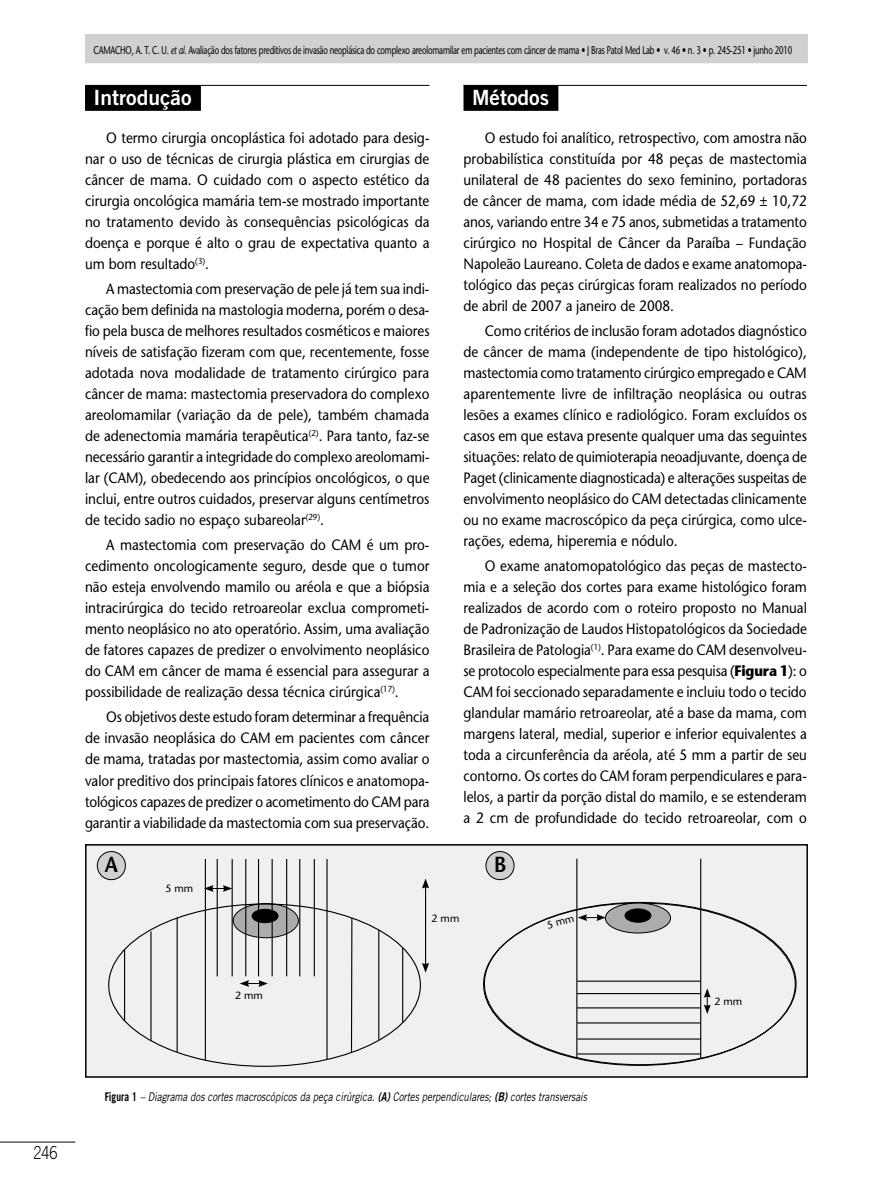
<style>
.page{position:relative;width:893px;height:1191px;background:#fff}
.page>*{position:absolute;margin:0;border:0;box-sizing:border-box;transform-origin:0 0}
.t1{font:600 21.75px "Stone Sans Std";color:#000;scale:.9 1}
.t2{font:21px "Trade Gothic LT Std Bd 2";color:#fff}
.t3{font:300 18px "Trade Gothic LT Std";color:#000;scale:.8 1}
.t4{font:500 15px/21px "Stone Sans Std";color:#000;text-align:justify;scale:.9 1}
.t5{font:italic 12px "Trade Gothic LT Std";color:#000;scale:.8 1}
.t6{font:500 11.25px "Stone Sans Std";letter-spacing:-.025em;color:#000;scale:.7 1}
.t7{font:500 10.5px "Stone Sans Std";color:#000}
.s1{font-style:italic}
.s2{font-weight:700}
.s3{font-weight:700;font-style:normal}
.s4{font-family:"Trade Gothic LT Std Bd 2 Obl";font-style:normal}
</style>
<div class="page">
<div style="left:85px;top:34px;width:723px;height:29px;background:#d0d0d0"></div>
<hr style="left:0;top:1141px;width:75px;height:1px;background:#000">
<div style="left:86px;top:845px;width:721px;height:232px;background:#f0f0f0"></div>
<div style="left:85px;top:844px;width:723px;height:233px;border:2px solid #000"></div>
<svg style="left:233px;top:903px;width:65px;height:34px"></svg>
<div style="left:233px;top:903px;width:66px;height:35px;border:1px solid #000;border-radius:50%"></div>
<div style="left:252px;top:909px;width:26px;height:13px;background:#000;border-radius:50%"></div>
<div style="left:252px;top:908px;width:27px;height:15px;border:1px solid #000;border-radius:50%"></div>
<hr style="left:85px;top:85px;width:344px;height:1px;background:#000">
<div style="left:85px;top:85px;width:116px;height:26px;background:#000"></div>
<hr style="left:463px;top:85px;width:344px;height:1px;background:#000">
<div style="left:463px;top:85px;width:95px;height:26px;background:#000"></div>
<div style="left:486px;top:851px;width:28px;height:28px;background:#d0d0d0;border-radius:50%"></div>
<div style="left:486px;top:851px;width:28px;height:29px;border:1px solid #000;border-radius:50%"></div>
<div style="left:97px;top:851px;width:28px;height:28px;background:#d0d0d0;border-radius:50%"></div>
<div style="left:97px;top:851px;width:29px;height:29px;border:1px solid #000;border-radius:50%"></div>
<hr style="left:124px;top:949px;width:1px;height:72px;background:#000">
<hr style="left:150px;top:931px;width:2px;height:109px;background:#000">
<hr style="left:177px;top:917px;width:1px;height:135px;background:#000">
<hr style="left:205px;top:859px;width:1px;height:201px;background:#000">
<hr style="left:217px;top:859px;width:1px;height:117px;background:#000">
<hr style="left:232px;top:859px;width:1px;height:117px;background:#000">
<hr style="left:245px;top:859px;width:1px;height:117px;background:#000">
<hr style="left:258px;top:859px;width:1px;height:117px;background:#000">
<hr style="left:272px;top:859px;width:1px;height:117px;background:#000">
<hr style="left:286px;top:859px;width:1px;height:117px;background:#000">
<hr style="left:299px;top:859px;width:1px;height:117px;background:#000">
<hr style="left:314px;top:859px;width:1px;height:117px;background:#000">
<hr style="left:577px;top:980px;width:123px;height:1px;background:#000">
<hr style="left:577px;top:993px;width:123px;height:1px;background:#000">
<hr style="left:577px;top:1007px;width:123px;height:1px;background:#000">
<hr style="left:577px;top:1022px;width:123px;height:1px;background:#000">
<hr style="left:577px;top:1038px;width:124px;height:1px;background:#000">
<hr style="left:577px;top:1053px;width:124px;height:1px;background:#000">
<hr style="left:425px;top:886px;width:1px;height:79px;background:#000">
<svg style="left:422px;top:878px;width:7px;height:10px"></svg>
<svg style="left:422px;top:962px;width:7px;height:10px"></svg>
<hr style="left:326px;top:859px;width:2px;height:200px;background:#000">
<hr style="left:576px;top:859px;width:1px;height:199px;background:#000">
<hr style="left:700px;top:859px;width:1px;height:200px;background:#000">
<hr style="left:351px;top:918px;width:1px;height:134px;background:#000">
<hr style="left:378px;top:930px;width:1px;height:109px;background:#000">
<hr style="left:402px;top:948px;width:1px;height:74px;background:#000">
<div style="left:605px;top:903px;width:66px;height:30px;background:#acacac;border-radius:50%"></div>
<div style="left:605px;top:902px;width:66px;height:31px;border:1px solid #000;border-radius:50%"></div>
<div style="left:625px;top:909px;width:26px;height:13px;background:#000;border-radius:50%"></div>
<div style="left:624px;top:908px;width:27px;height:14px;border:1px solid #000;border-radius:50%"></div>
<svg style="left:204px;top:885px;width:28px;height:7px"></svg>
<svg style="left:240px;top:980px;width:28px;height:7px"></svg>
<svg style="left:704px;top:988px;width:7px;height:26px"></svg>
<svg style="left:546px;top:914px;width:60px;height:14px"></svg>
<p class="t6" style="left:94px;top:44px;width:9px">camacho</p>
<p class="t6" style="left:132px;top:44px;width:945px">, A. T. C. U. <span class="s1">et al</span>. Avaliação dos fatores preditivos de invasão neoplásica do complexo areolomamilar em pacientes com câncer de mama • J Bras Patol Med Lab • v. 46 • n. 3 • p. 245-251 • junho 2010</p>
<h2 class="t2" style="left:94px;top:84px;width:100px">Introdução</h2>
<p class="t4" style="left:85px;top:127px;width:384px;text-indent:21px">O termo cirurgia oncoplástica foi adotado para desig&shy;nar o uso de técnicas de cirurgia plástica em cirurgias de câncer de mama. O cuidado com o aspecto estético da cirurgia oncológica mamária tem-se mostrado importante no tratamento devido às consequências psicológicas da doença e porque é alto o grau de expectativa quanto a um bom resultado<sup>(3)</sup>.</p>
<p class="t4" style="left:85px;top:278px;width:384px;text-indent:21px">A mastectomia com preservação de pele já tem sua indi&shy;cação bem definida na mastologia moderna, porém o desa&shy;fio pela busca de melhores resultados cosméticos e maiores níveis de satisfação fizeram com que, recentemente, fosse adotada nova modalidade de tratamento cirúrgico para câncer de mama: mastectomia preservadora do complexo areolomamilar (variação da de pele), também chamada de adenectomia mamária terapêutica<sup>(2)</sup>. Para tanto, faz-se necessário garantir a integridade do complexo areolomami&shy;lar (CAM), obedecendo aos princípios oncológicos, o que inclui, entre outros cuidados, preservar alguns centímetros de tecido sadio no espaço subareolar<sup>(29)</sup>.</p>
<p class="t4" style="left:85px;top:534px;width:384px;text-indent:21px">A mastectomia com preservação do CAM é um pro&shy;cedimento oncologicamente seguro, desde que o tumor não esteja envolvendo mamilo ou aréola e que a biópsia intracirúrgica do tecido retroareolar exclua comprometi&shy;mento neoplásico no ato operatório. Assim, uma avaliação de fatores capazes de predizer o envolvimento neoplásico do CAM em câncer de mama é essencial para assegurar a possibilidade de realização dessa técnica cirúrgica<sup>(17)</sup>.</p>
<p class="t4" style="left:85px;top:707px;width:384px;text-indent:21px">Os objetivos deste estudo foram determinar a frequência de invasão neoplásica do CAM em pacientes com câncer de mama, tratadas por mastectomia, assim como avaliar o valor preditivo dos principais fatores clínicos e anatomopa&shy;tológicos capazes de predizer o acometimento do CAM para garantir a viabilidade da mastectomia com sua preservação.</p>
<h2 class="t2" style="left:472px;top:84px;width:78px">Métodos</h2>
<p class="t4" style="left:463px;top:127px;width:383px;text-indent:21px">O estudo foi analítico, retrospectivo, com amostra não probabilística constituída por 48 peças de mastectomia unilateral de 48 pacientes do sexo feminino, portadoras de câncer de mama, com idade média de 52,69 ± 10,72 anos, variando entre 34 e 75 anos, submetidas a tratamento cirúrgico no Hospital de Câncer da Paraíba – Fundação Napoleão Laureano. Coleta de dados e exame anatomopa&shy;tológico das peças cirúrgicas foram realizados no período de abril de 2007 a janeiro de 2008.</p>
<p class="t4" style="left:463px;top:320px;width:383px;text-indent:21px">Como critérios de inclusão foram adotados diagnóstico de câncer de mama (independente de tipo histológico), mastectomia como tratamento cirúrgico empregado e CAM aparentemente livre de infiltração neoplásica ou outras lesões a exames clínico e radiológico. Foram excluídos os casos em que estava presente qualquer uma das seguintes situações: relato de quimioterapia neoadjuvante, doença de Paget (clinicamente diagnosticada) e alterações suspeitas de envolvimento neoplásico do CAM detectadas clinicamente ou no exame macroscópico da peça cirúrgica, como ulce&shy;rações, edema, hiperemia e nódulo.</p>
<p class="t4" style="left:463px;top:555px;width:383px;text-indent:21px">O exame anatomopatológico das peças de mastecto&shy;mia e a seleção dos cortes para exame histológico foram realizados de acordo com o roteiro proposto no Manual de Padronização de Laudos Histopatológicos da Sociedade Brasileira de Patologia<sup>(1)</sup>. Para exame do CAM desenvolveu&shy;se protocolo especialmente para essa pesquisa (<span class="s2">Figura 1</span>): o CAM foi seccionado separadamente e incluiu todo o tecido glandular mamário retroareolar, até a base da mama, com margens lateral, medial, superior e inferior equivalentes a toda a circunferência da aréola, até 5 mm a partir de seu contorno. Os cortes do CAM foram perpendiculares e para&shy;lelos, a partir da porção distal do mamilo, e se estenderam a 2 cm de profundidade do tecido retroareolar, com o</p>
<h1 class="t1" style="left:105px;top:851px;width:16px">A</h1>
<h1 class="t1" style="left:494px;top:851px;width:15px">B</h1>
<p class="t7" style="left:165px;top:881px;width:29px">5 mm</p>
<p class="t7" style="left:235px;top:988px;width:29px">2 mm</p>
<p class="t7" style="left:432px;top:912px;width:29px">2 mm</p>
<p class="t7" style="left:714px;top:995px;width:29px">2 mm</p>
<p class="t3" style="left:33px;top:1141px;width:32px">246</p>
<p class="t5" style="left:105px;top:1089px;width:605px"><span class="s3">Figura 1</span> – Diagrama dos cortes macroscópicos da peça cirúrgica. <span class="s4">(A)</span> Cortes perpendiculares; <span class="s4">(B)</span> cortes transversais</p>
</div>
